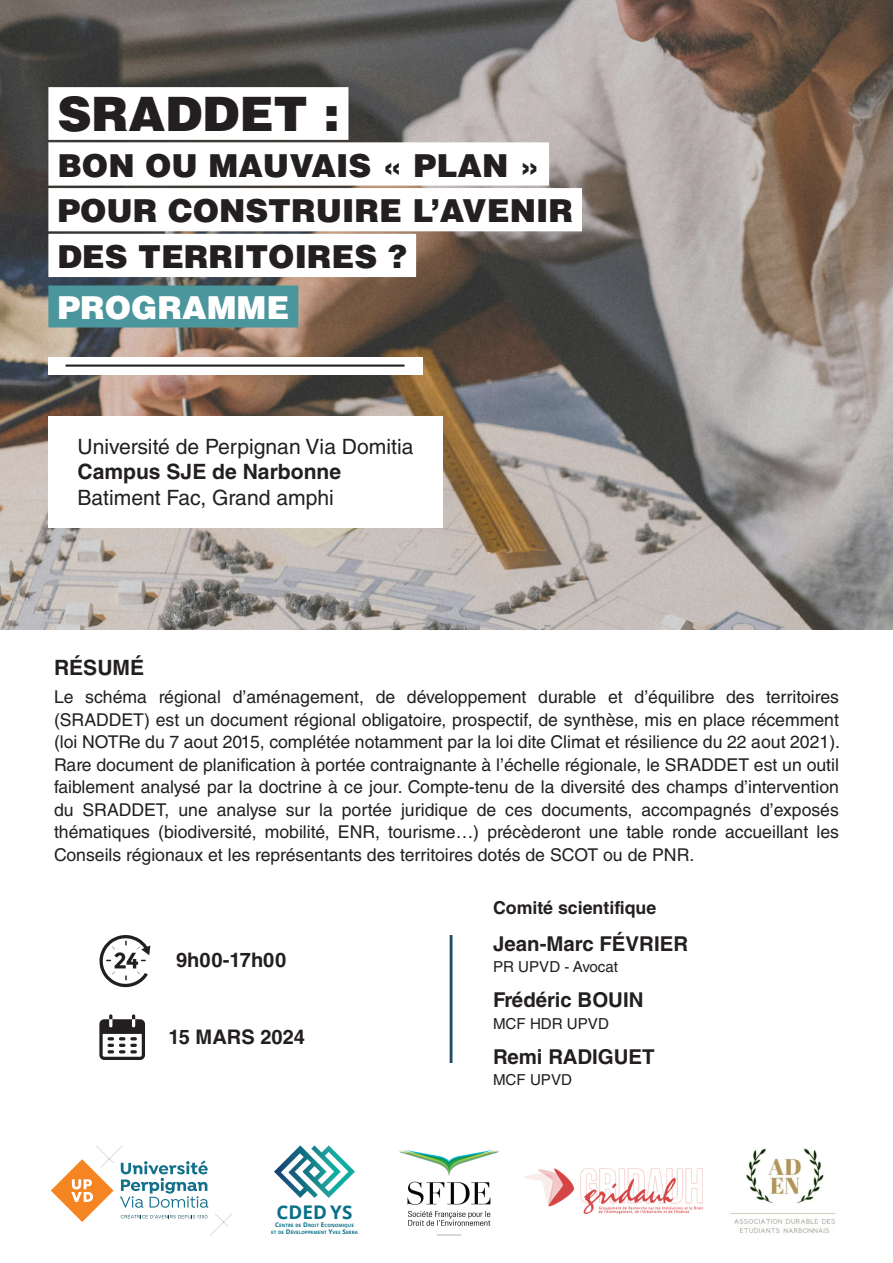
<style>
.page{position:relative;width:893px;height:1263px;background:#fff}
.page>*{position:absolute;margin:0;border:0;box-sizing:border-box;transform-origin:0 0}
.t1{font:900 47.4px "Helvetica LT Std";color:#231f20}
.t2{font:900 31.65px "Helvetica LT Std";color:#231f20}
.t3{font:900 31.65px "Helvetica LT Std";color:#fff}
.t4{font:21.15px "Helvetica LT Std";color:#231f20}
.t5{font:700 21.15px "Helvetica LT Std";color:#231f20}
.t6{font:700 20.4px "Helvetica LT Std";color:#231f20}
.t7{font:700 20.1px "Helvetica LT Std";color:#231f20}
.t8{font:700 18.75px "Open Sans";color:#086f88}
.t9{font:700 17.85px "Helvetica LT Std";color:#231f20}
.t10{font:17.7px/22.5px "Helvetica LT Std";color:#231f20;text-align:justify}
.t11{font:15.15px "Helvetica LT Std";color:#231f20}
.t12{font:700 4.5px/6.4px "Open Sans";letter-spacing:.015em;color:#086f88;text-align:center}
.s1{font-size:6.45px}
</style>
<div class="page">
<img style="left:0;top:0;width:893px;height:630px">
<div style="left:48px;top:416px;width:394px;height:111px;background:#fff"></div>
<div style="left:48px;top:87px;width:300px;height:53px;background:#fff"></div>
<div style="left:48px;top:142px;width:501px;height:44px;background:#fff"></div>
<div style="left:48px;top:188px;width:534px;height:43px;background:#fff"></div>
<div style="left:48px;top:234px;width:368px;height:43px;background:#fff"></div>
<div style="left:48px;top:357px;width:374px;height:17px;background:#fff"></div>
<hr style="left:65px;top:364px;width:340px;height:3px;background:#231f20">
<svg style="left:99px;top:1014px;width:46px;height:46px"></svg>
<svg style="left:99px;top:935px;width:51px;height:52px"></svg>
<hr style="left:450px;top:935px;width:2px;height:128px;background:#1c4a63">
<div style="left:48px;top:285px;width:250px;height:42px;background:#4b969c"></div>
<svg style="left:51px;top:1145px;width:181px;height:90px"></svg>
<svg style="left:274px;top:1145px;width:81px;height:53px"></svg>
<img style="left:730px;top:1148px;width:106px;height:85px">
<img style="left:399px;top:1150px;width:100px;height:86px">
<img style="left:525px;top:1169px;width:177px;height:44px">
<p class="t1" style="left:57px;top:83px;width:284px">SRADDET :</p>
<p class="t2" style="left:57px;top:145px;width:484px">BON OU MAUVAIS « PLAN »</p>
<p class="t2" style="left:57px;top:190px;width:517px">POUR CONSTRUIRE L’AVENIR</p>
<p class="t2" style="left:57px;top:236px;width:351px">DES TERRITOIRES ?</p>
<p class="t3" style="left:57px;top:286px;width:234px">PROGRAMME</p>
<p class="t4" style="left:77px;top:434px;width:337px">Université de Perpignan Via Domitia</p>
<p class="t5" style="left:77px;top:459px;width:265px">Campus SJE de Narbonne</p>
<p class="t4" style="left:77px;top:485px;width:258px">Batiment Fac, Grand amphi</p>
<p class="t5" style="left:54px;top:655px;width:92px">RÉSUMÉ</p>
<p class="t10" style="left:54px;top:686px;width:788px">Le schéma régional d’aménagement, de développement durable et d’équilibre des territoires (SRADDET) est un document régional obligatoire, prospectif, de synthèse, mis en place récemment (loi NOTRe du 7 aout 2015, complétée notamment par la loi dite Climat et résilience du 22 aout 2021).<br>Rare document de planification à portée contraignante à l’échelle régionale, le SRADDET est un outil faiblement analysé par la doctrine à ce jour. Compte-tenu de la diversité des champs d’intervention du SRADDET, une analyse sur la portée juridique de ces documents, accompagnés d’exposés thématiques (biodiversité, mobilité, ENR, tourisme…) précèderont une table ronde accueillant les Conseils régionaux et les représentants des territoires dotés de SCOT ou de PNR.</p>
<p class="t7" style="left:176px;top:948px;width:112px">9h00-17h00</p>
<p class="t7" style="left:168px;top:1025px;width:138px">15 MARS 2024</p>
<p class="t8" style="left:277px;top:1199px;width:77px">CDED YS</p>
<p class="t12" style="left:271px;top:1222px;width:88px"><span class="s1">C</span>ENTRE DE <span class="s1">D</span>ROIT <span class="s1">E</span>CONOMIQUE<br>ET DE <span class="s1">D</span>ÉVELOPPEMENT <span class="s1">Y</span>VES <span class="s1">S</span>ERRA</p>
<p class="t9" style="left:493px;top:897px;width:165px">Comité scientifique</p>
<p class="t6" style="left:493px;top:931px;width:197px">Jean-Marc FÉVRIER</p>
<p class="t11" style="left:493px;top:958px;width:127px">PR UPVD - Avocat</p>
<p class="t6" style="left:493px;top:988px;width:152px">Frédéric BOUIN</p>
<p class="t11" style="left:493px;top:1014px;width:117px">MCF HDR UPVD</p>
<p class="t6" style="left:493px;top:1044px;width:163px">Remi RADIGUET</p>
<p class="t11" style="left:493px;top:1071px;width:80px">MCF UPVD</p>
</div>
